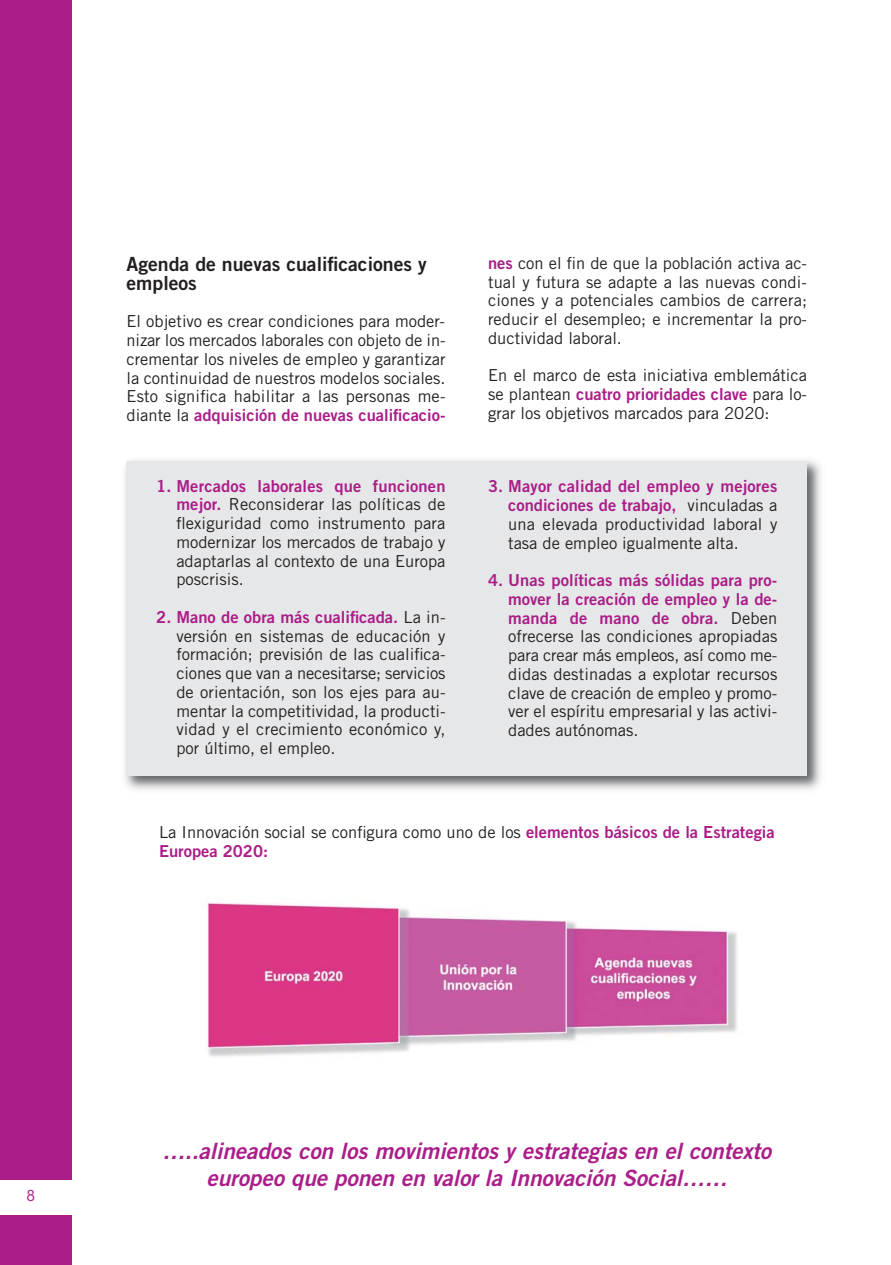
<style>
.page{position:relative;width:891px;height:1265px;background:#fff}
.page>*{position:absolute;margin:0;border:0;box-sizing:border-box;transform-origin:0 0}
.t1{font:22.5px/27px "Trade Gothic LT Std Bd 2 Obl";color:#ab1d88;text-align:center}
.t2{font:19.5px/18.8px "Trade Gothic LT Std Bd 2";color:#231f20}
.t3{font:16.5px/18.8px "Trade Gothic LT Std";color:#231f20;text-align:justify}
.t4{font:16.5px/18.8px "Trade Gothic LT Std Bd 2";color:#ab1d88;text-align:right}
.t5{font:15px "ITC Avant Garde Std";color:#ab1d88}
.s1{font-family:"Trade Gothic LT Std";color:#231f20}
.s2{font-family:"Trade Gothic LT Std Bd 2";color:#ab1d88}
</style>
<div class="page">
<img style="left:125px;top:460px;width:696px;height:330px">
<div style="left:126px;top:461px;width:681px;height:314px;background:#e6e7e8"></div>
<div style="left:0;top:0;width:71px;height:1264px;background:#ab1d88"></div>
<div style="left:0;top:1179px;width:75px;height:34px;background:#fff"></div>
<img style="left:206px;top:901px;width:532px;height:156px">
<p class="t2" style="left:126px;top:256px;width:302px">Agenda de nuevas cualificaciones y empleos</p>
<p class="t3" style="left:126px;top:313px;width:320px">El objetivo es crear condiciones para moder&shy;nizar los mercados laborales con objeto de in&shy;crementar los niveles de empleo y garantizar la continuidad de nuestros modelos sociales.<br>Esto significa habilitar a las personas me-</p>
<p class="t4" style="left:126px;top:407px;width:320px"><span class="s1">diante la</span> adquisición de nuevas cualificacio-</p>
<p class="t4" style="left:156px;top:478px;width:291px">1. Mercados laborales que funcionen</p>
<p class="t3" style="left:176px;top:496px;width:271px"><span class="s2">mejor.</span> Reconsiderar las políticas de flexiguridad como instrumento para modernizar los mercados de trabajo y adaptarlas al contexto de una Europa poscrisis.</p>
<p class="t4" style="left:156px;top:609px;width:291px">2. Mano de obra más cualificada. <span class="s1">La in-</span></p>
<p class="t3" style="left:176px;top:628px;width:271px">versión en sistemas de educación y formación; previsión de las cualifica&shy;ciones que van a necesitarse; servicios de orientación, son los ejes para au&shy;mentar la competitividad, la producti&shy;vidad y el crecimiento económico y, por último, el empleo.</p>
<p class="t3" style="left:488px;top:255px;width:320px"><span class="s2">nes</span> con el fin de que la población activa ac&shy;tual y futura se adapte a las nuevas condi&shy;ciones y a potenciales cambios de carrera; reducir el desempleo; e incrementar la pro&shy;ductividad laboral.</p>
<p class="t3" style="left:488px;top:367px;width:320px">En el marco de esta iniciativa emblemática</p>
<p class="t4" style="left:488px;top:386px;width:320px"><span class="s1">se plantean</span> cuatro prioridades clave <span class="s1">para lo-</span></p>
<p class="t3" style="left:488px;top:405px;width:283px">grar los objetivos marcados para 2020:</p>
<p class="t4" style="left:488px;top:478px;width:291px">3. Mayor calidad del empleo y mejores condiciones de trabajo, <span class="s1">vinculadas a</span></p>
<p class="t3" style="left:508px;top:516px;width:271px">una elevada productividad laboral y tasa de empleo igualmente alta.</p>
<p class="t4" style="left:508px;top:572px;width:271px;text-align:justify;text-indent:-20px">4. Unas políticas más sólidas para pro&shy;mover la creación de empleo y la de&shy;manda de mano de obra. <span class="s1">Deben</span></p>
<p class="t3" style="left:508px;top:628px;width:271px">ofrecerse las condiciones apropiadas para crear más empleos, así como me&shy;didas destinadas a explotar recursos clave de creación de empleo y promo&shy;ver el espíritu empresarial y las activi&shy;dades autónomas.</p>
<p class="t3" style="left:159px;top:824px;width:617px">La Innovación social se configura como uno de los <span class="s2">elementos básicos de la Estrategia</span></p>
<p class="t4" style="left:159px;top:842px;width:111px">Europea 2020:</p>
<p class="t5" style="left:27px;top:1186px;width:10px">8</p>
<h1 class="t1" style="left:162px;top:1139px;width:610px">…..alineados con los movimientos y estrategias en el contexto europeo que ponen en valor la Innovación Social……</h1>
</div>
